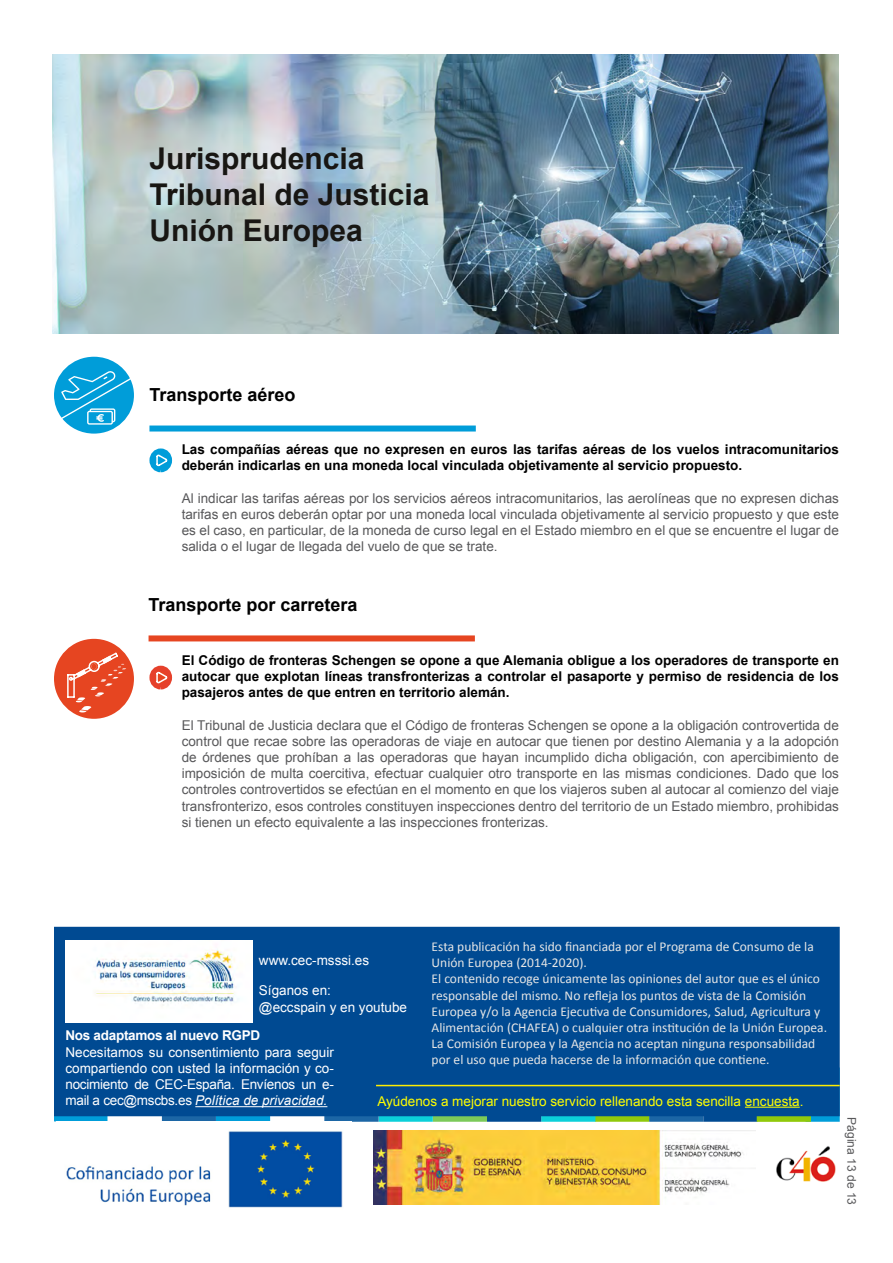
<style>
.page{position:relative;width:893px;height:1263px;background:#fff}
.page>*{position:absolute;margin:0;border:0;box-sizing:border-box;transform-origin:0 0}
.t1{font:700 30px/36px "Arial";color:#181613}
.t2{font:700 18px "Arial";color:#000}
.t3{font:13.5px/16.2px "Arial";color:#58585a;text-align:justify}
.t4{font:13.5px/16.2px "Calibri";color:#e6e6e6}
.t5{font:700 13.5px/16.2px "Arial";color:#000}
.t6{font:13.5px/16.2px "Arial";color:#fff}
.t7{font:13.5px "Arial";color:#ff0}
.t8{font:700 13.5px "Arial";letter-spacing:-.02em;color:#fff}
.t9{font:12px "Arial";color:#58585a}
.s1{font-style:italic}
</style>
<div class="page">
<svg style="left:811px;top:1116px;width:29px;height:6px"></svg>
<div style="left:649px;top:1067px;width:54px;height:55px;background:#1c66a5;border:2px solid #1c66a5"></div>
<div style="left:703px;top:1067px;width:54px;height:55px;background:#004a92;border:2px solid #004a92"></div>
<svg style="left:595px;top:1116px;width:54px;height:6px"></svg>
<svg style="left:541px;top:1116px;width:54px;height:6px"></svg>
<div style="left:487px;top:1067px;width:54px;height:55px;background:#004a92;border:2px solid #004a92"></div>
<svg style="left:433px;top:1116px;width:54px;height:6px"></svg>
<svg style="left:379px;top:1116px;width:54px;height:6px"></svg>
<svg style="left:270px;top:1116px;width:54px;height:5px"></svg>
<div style="left:216px;top:1067px;width:54px;height:54px;background:#0091cf;border:2px solid #009dd9"></div>
<div style="left:162px;top:1067px;width:54px;height:54px;background:#1c66a5"></div>
<svg style="left:107px;top:1116px;width:55px;height:5px"></svg>
<div style="left:53px;top:1067px;width:54px;height:54px;background:#0091cf;border:2px solid #009dd9"></div>
<div style="left:324px;top:1067px;width:55px;height:55px;background:#1c66a5;border:2px solid #1c66a5"></div>
<svg style="left:757px;top:1116px;width:54px;height:6px"></svg>
<div style="left:10px;top:1152px;width:870px;height:54px;background:#fff;border:2px solid #fff"></div>
<img style="left:56px;top:1121px;width:296px;height:87px">
<div style="left:54px;top:927px;width:786px;height:189px;background:#004a92"></div>
<hr style="left:745px;top:1107px;width:55px;height:1px;background:#ff0">
<hr style="left:376px;top:1085px;width:464px;height:1px;background:#ffed00">
<img style="left:65px;top:940px;width:188px;height:82px">
<hr style="left:195px;top:1106px;width:132px;height:1px;background:#fff">
<img style="left:752px;top:1130px;width:103px;height:74px">
<img style="left:53px;top:54px;width:786px;height:280px">
<div style="left:149px;top:425px;width:327px;height:6px;background:#009dd9"></div>
<img style="left:374px;top:1131px;width:381px;height:73px">
<svg style="left:54px;top:357px;width:80px;height:77px"></svg>
<svg style="left:149px;top:448px;width:23px;height:24px"></svg>
<svg style="left:155px;top:453px;width:13px;height:14px"></svg>
<svg style="left:149px;top:666px;width:23px;height:23px"></svg>
<svg style="left:155px;top:671px;width:13px;height:13px"></svg>
<div style="left:54px;top:639px;width:80px;height:80px;background:#e64521;border-radius:50%"></div>
<svg style="left:66px;top:651px;width:60px;height:61px"></svg>
<div style="left:149px;top:635px;width:326px;height:6px;background:#e64521"></div>
<h1 class="t1" style="left:149px;top:141px;width:282px">Jurisprudencia<br>Tribunal de Justicia<br>Unión Europea</h1>
<h2 class="t2" style="left:149px;top:382px;width:148px">Transporte aéreo</h2>
<p class="t5" style="left:182px;top:441px;width:659px">Las compañías aéreas que no expresen en euros las tarifas aéreas de los vuelos intracomunitarios deberán indicarlas en una moneda local vinculada objetivamente al servicio propuesto.</p>
<p class="t3" style="left:182px;top:490px;width:659px">Al indicar las tarifas aéreas por los servicios aéreos intracomunitarios, las aerolíneas que no expresen dichas tarifas en euros deberán optar por una moneda local vinculada objetivamente al servicio propuesto y que este es el caso, en particular, de la moneda de curso legal en el Estado miembro en el que se encuentre el lugar de salida o el lugar de llegada del vuelo de que se trate.</p>
<h2 class="t2" style="left:149px;top:592px;width:211px">Transporte por carretera</h2>
<p class="t5" style="left:182px;top:652px;width:659px;text-align:justify">El Código de fronteras Schengen se opone a que Alemania obligue a los operadores de transporte en autocar que explotan líneas transfronterizas a controlar el pasaporte y permiso de residencia de los pasajeros antes de que entren en territorio alemán.</p>
<p class="t3" style="left:182px;top:717px;width:659px">El Tribunal de Justicia declara que el Código de fronteras Schengen se opone a la obligación controvertida de control que recae sobre las operadoras de viaje en autocar que tienen por destino Alemania y a la adopción de órdenes que prohíban a las operadoras que hayan incumplido dicha obligación, con apercibimiento de imposición de multa coercitiva, efectuar cualquier otro transporte en las mismas condiciones. Dado que los controles controvertidos se efectúan en el momento en que los viajeros suben al autocar al comienzo del viaje transfronterizo, esos controles constituyen inspecciones dentro del territorio de un Estado miembro, prohibidas si tienen un efecto equivalente a las inspecciones fronterizas.</p>
<p class="t4" style="left:432px;top:938px;width:397px">Esta publicación ha sido financiada por el Programa de Consumo de la Unión Europea (2014-2020).<br>El contenido recoge únicamente las opiniones del autor que es el único responsable del mismo. No refleja los puntos de vista de la Comisión Europea y/o la Agencia Ejecutiva de Consumidores, Salud, Agricultura y Alimentación (CHAFEA) o cualquier otra institución de la Unión Europea.<br>La Comisión Europea y la Agencia no aceptan ninguna responsabilidad por el uso que pueda hacerse de la información que contiene.</p>
<p class="t6" style="left:259px;top:952px;width:112px">www.cec-msssi.es</p>
<p class="t6" style="left:259px;top:982px;width:150px">Síganos en:<br>@eccspain y en youtube</p>
<p class="t8" style="left:65px;top:1026px;width:196px">Nos adaptamos al nuevo RGPD</p>
<p class="t6" style="left:65px;top:1044px;width:270px;text-align:justify">Necesitamos su consentimiento para seguir compartiendo con usted la información y co&shy;nocimiento de CEC-España. Envíenos un e&shy;mail a cec@mscbs.es <span class="s1">Política de privacidad.</span></p>
<p class="t7" style="left:377px;top:1092px;width:428px">Ayúdenos a mejorar nuestro servicio rellenando esta sencilla encuesta.</p>
<p class="t9" style="left:860px;top:1117px;width:89px;rotate:90deg">Página 13 de 13</p>
</div>
